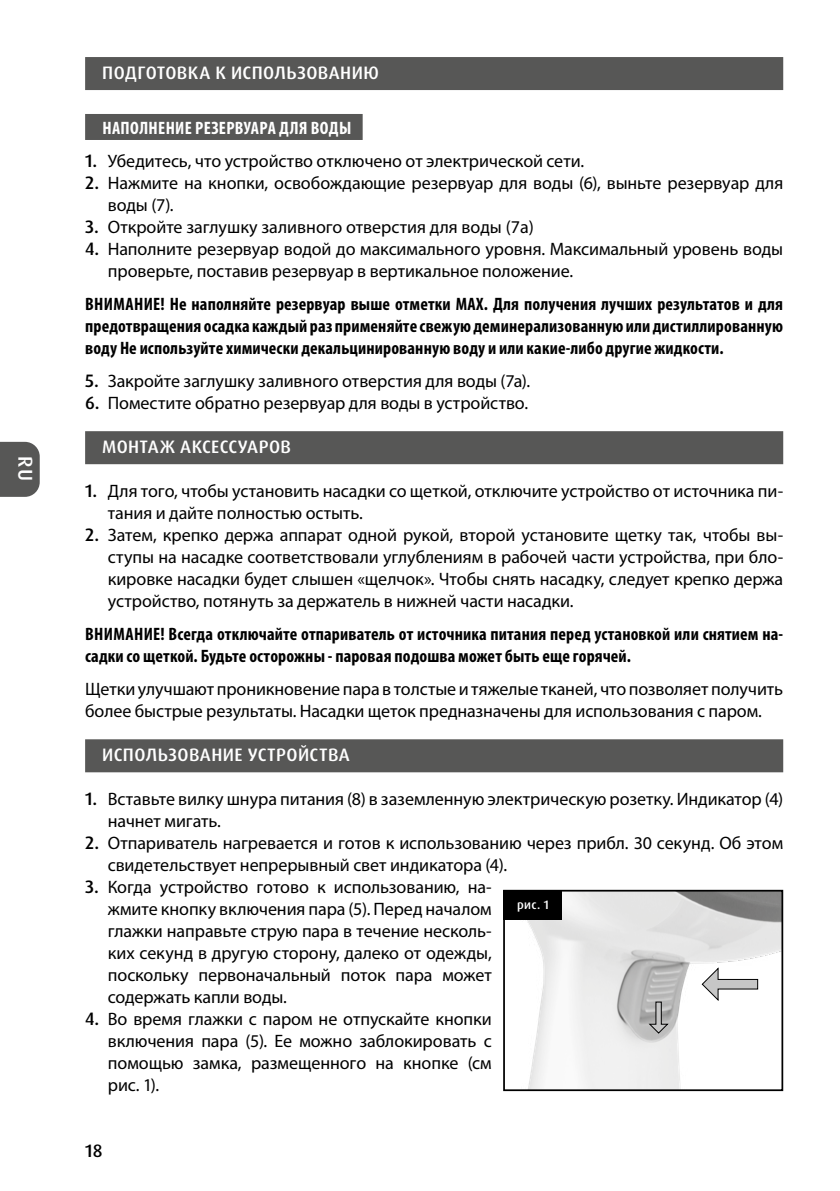
<style>
.page{position:relative;width:840px;height:1191px;background:#fff}
.page>*{position:absolute;margin:0;border:0;box-sizing:border-box;transform-origin:0 0}
.t1{font:500 20px "Dax Pro";color:#fff}
.t2{font:18px/22px "Myriad Pro";letter-spacing:-.005em;color:#000}
.t3{font:700 condensed 18px/22px "Myriad Pro";letter-spacing:.01em;color:#000;text-align:justify}
.t4{font:500 18px "Dax Pro";letter-spacing:.02em;color:#fff}
.t5{font:700 condensed 18px "Myriad Pro";letter-spacing:.02em;color:#fff}
.t6{font:500 18px "Dax Pro";color:#000}
.t7{font:500 12.2px "Dax Pro";color:#fff}
.s1{font-family:"Dax Pro";font-weight:500}
</style>
<div class="page">
<div style="left:85px;top:57px;width:697px;height:33px;background:#575756"></div>
<div style="left:85px;top:114px;width:277px;height:26px;background:#575756"></div>
<div style="left:85px;top:431px;width:697px;height:33px;background:#575756"></div>
<div style="left:85px;top:739px;width:697px;height:33px;background:#575756"></div>
<img style="left:506px;top:892px;width:273px;height:196px">
<div style="left:503px;top:889px;width:279px;height:202px;border:2px solid #000"></div>
<div style="left:503px;top:889px;width:58px;height:30px;background:#000"></div>
<svg style="left:701px;top:967px;width:56px;height:34px"></svg>
<svg style="left:648px;top:1001px;width:20px;height:32px"></svg>
<svg style="left:0;top:442px;width:40px;height:55px;background:#5f5f5e"></svg>
<p class="t1" style="left:38px;top:456px;width:27px;rotate:90deg">RU</p>
<p class="t4" style="left:102px;top:61px;width:278px">ПОДГОТОВКА К ИСПОЛЬЗОВАНИЮ</p>
<p class="t5" style="left:102px;top:118px;width:250px">НАПОЛНЕНИЕ РЕЗЕРВУАРА ДЛЯ ВОДЫ</p>
<p class="t2" style="left:85px;top:150px;width:500px"><span class="s1">1.</span> Убедитесь, что устройство отключено от электрической сети.</p>
<p class="t2" style="left:108px;top:172px;width:676px;text-indent:-23px"><span class="s1">2.</span> Нажмите на кнопки, освобождающие резервуар для воды (6), выньте резервуар для воды (7).</p>
<p class="t2" style="left:85px;top:216px;width:450px"><span class="s1">3.</span> Откройте заглушку заливного отверстия для воды (7a)</p>
<p class="t2" style="left:108px;top:238px;width:676px;text-indent:-23px"><span class="s1">4.</span> Наполните резервуар водой до максимального уровня. Максимальный уровень воды проверьте, поставив резервуар в вертикальное положение.</p>
<p class="t3" style="left:85px;top:293px;width:699px">ВНИМАНИЕ! Не наполняйте резервуар выше отметки MAX. Для получения лучших результатов и для предотвращения осадка каждый раз применяйте свежую деминерализованную или дистиллированную воду Не используйте химически декальцинированную воду и или какие-либо другие жидкости.</p>
<p class="t2" style="left:85px;top:370px;width:446px"><span class="s1">5.</span> Закройте заглушку заливного отверстия для воды (7а).</p>
<p class="t2" style="left:85px;top:392px;width:444px"><span class="s1">6.</span> Поместите обратно резервуар для воды в устройство.</p>
<p class="t4" style="left:102px;top:435px;width:190px">МОНТАЖ АКСЕССУАРОВ</p>
<p class="t2" style="left:108px;top:480px;width:676px;text-indent:-23px"><span class="s1">1.</span> Для того, чтобы установить насадки со щеткой, отключите устройство от источника пи&shy;тания и дайте полностью остыть.</p>
<p class="t2" style="left:108px;top:524px;width:676px;text-align:justify;text-indent:-23px"><span class="s1">2.</span> Затем, крепко держа аппарат одной рукой, второй установите щетку так, чтобы вы&shy;ступы на насадке соответствовали углублениям в рабочей части устройства, при бло&shy;кировке насадки будет слышен «щелчок». Чтобы снять насадку, следует крепко держа устройство, потянуть за держатель в нижней части насадки.</p>
<p class="t3" style="left:85px;top:623px;width:699px">ВНИМАНИЕ! Всегда отключайте отпариватель от источника питания перед установкой или снятием на&shy;садки со щеткой. Будьте осторожны - паровая подошва может быть еще горячей.</p>
<p class="t2" style="left:85px;top:678px;width:699px">Щетки улучшают проникновение пара в толстые и тяжелые тканей, что позволяет получить более быстрые результаты. Насадки щеток предназначены для использования с паром.</p>
<p class="t4" style="left:102px;top:743px;width:249px">ИСПОЛЬЗОВАНИЕ УСТРОЙСТВА</p>
<p class="t2" style="left:108px;top:788px;width:676px;text-indent:-23px"><span class="s1">1.</span> Вставьте вилку шнура питания (8) в заземленную электрическую розетку. Индикатор (4) начнет мигать.</p>
<p class="t2" style="left:108px;top:832px;width:676px;text-indent:-23px"><span class="s1">2.</span> Отпариватель нагревается и готов к использованию через прибл. 30 секунд. Об этом свидетельствует непрерывный свет индикатора (4).</p>
<p class="t2" style="left:108px;top:876px;width:385px;text-align:justify;text-indent:-23px"><span class="s1">3.</span> Когда устройство готово к использованию, на&shy;жмите кнопку включения пара (5). Перед началом глажки направьте струю пара в течение несколь&shy;ких секунд в другую сторону, далеко от одежды, поскольку первоначальный поток пара может содержать капли воды.</p>
<p class="t2" style="left:108px;top:1008px;width:385px;text-align:justify;text-indent:-23px"><span class="s1">4.</span> Во время глажки с паром не отпускайте кнопки включения пара (5). Ее можно заблокировать с помощью замка, размещенного на кнопке (см рис. 1).</p>
<p class="t7" style="left:517px;top:896px;width:33px">рис. 1</p>
<p class="t6" style="left:85px;top:1139px;width:19px">18</p>
</div>
